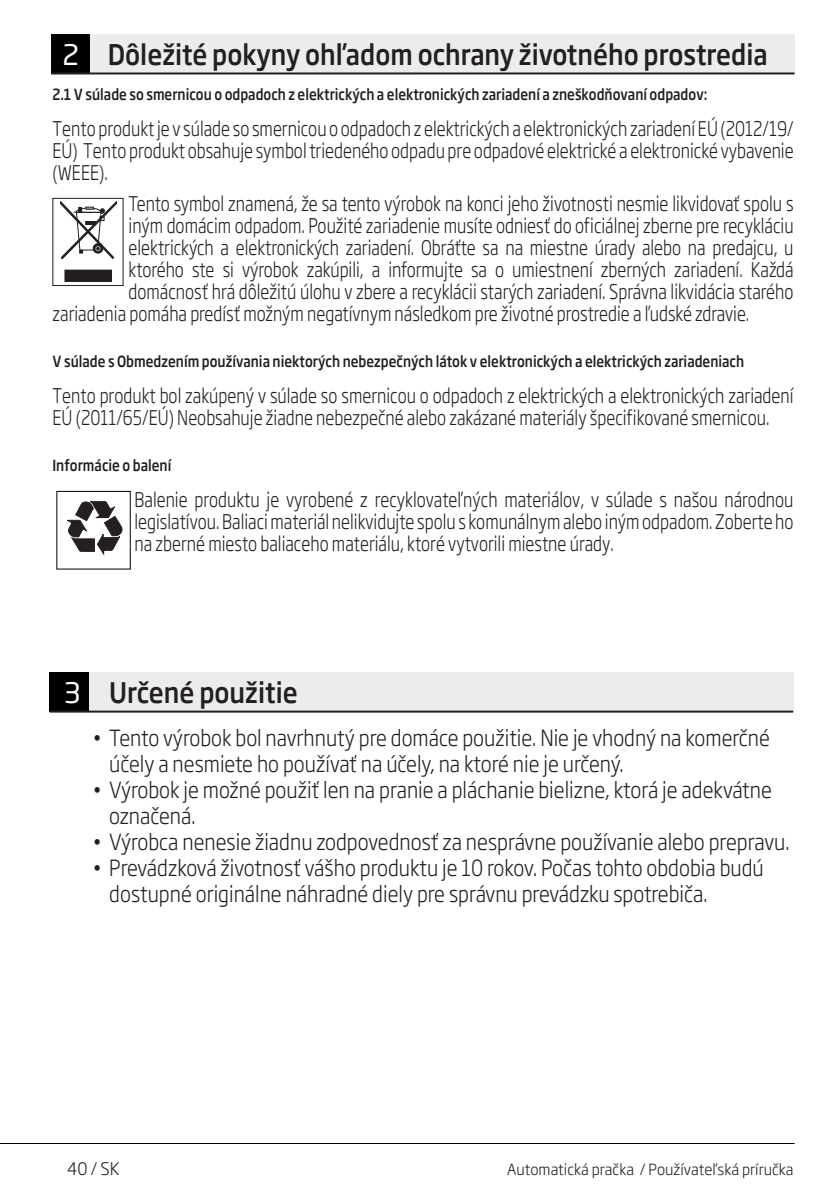
<style>
.page{position:relative;width:840px;height:1191px;background:#fff}
.page>*{position:absolute;margin:0;border:0;box-sizing:border-box;transform-origin:0 0}
.Unite_Baslik{font:500 28px "Soho Gothic Pro";color:#231f20;scale:.88 1}
.Girintili_Yazi{font:300 22px/26px "Soho Gothic Pro";color:#231f20;scale:.88 1}
.Duz_Metin{font:300 20px/22px "Soho Gothic Pro";color:#231f20;text-align:justify;scale:.8 1}
.t1{font:300 17.2px "Soho Gothic Pro";color:#231f20;scale:.95 1}
.Alt_Baslik_Icerik{font:500 15.2px "Soho Gothic Pro";color:#231f20;scale:.84 1}
.t2{font:300 15.2px "Soho Gothic Pro";color:#231f20;scale:.95 1}
.s1{font-weight:400;color:#fff}
</style>
<div class="page">
<hr style="left:0;top:1143px;width:794px;height:1px;background:#000">
<div style="left:51px;top:34px;width:39px;height:40px;background:#000"></div>
<div style="left:90px;top:34px;width:704px;height:40px;background:#ececee"></div>
<hr style="left:51px;top:72px;width:743px;height:2px;background:#231f20">
<div style="left:50px;top:672px;width:39px;height:40px;background:#000"></div>
<div style="left:89px;top:672px;width:703px;height:40px;background:#ececee"></div>
<hr style="left:50px;top:710px;width:742px;height:2px;background:#231f20">
<div style="left:65px;top:270px;width:46px;height:11px;background:#231f20"></div>
<svg style="left:60px;top:201px;width:57px;height:58px"></svg>
<div style="left:52px;top:198px;width:71px;height:88px;border:1px solid #231f20"></div>
<svg style="left:56px;top:490px;width:75px;height:66px"></svg>
<div style="left:56px;top:491px;width:75px;height:78px;border:1px solid #000"></div>
<p class="Unite_Baslik" style="left:62px;top:32px;width:802px"><span class="s1">2</span> Dôležité pokyny ohľadom ochrany životného prostredia</p>
<p class="Alt_Baslik_Icerik" style="left:52px;top:82px;width:780px">2.1 V súlade so smernicou o odpadoch z elektrických a elektronických zariadení a zneškodňovaní odpadov:</p>
<p class="Duz_Metin" style="left:52px;top:117px;width:927px">Tento produkt je v súlade so smernicou o odpadoch z elektrických a elektronických zariadení EÚ (2012/19/ EÚ) Tento produkt obsahuje symbol triedeného odpadu pre odpadové elektrické a elektronické vybavenie (WEEE).</p>
<p class="Duz_Metin" style="left:128px;top:191px;width:832px">Tento symbol znamená, že sa tento výrobok na konci jeho životnosti nesmie likvidovať spolu s</p>
<p class="Duz_Metin" style="left:128px;top:213px;width:832px">iným domácim odpadom. Použité zariadenie musíte odniesť do oficiálnej zberne pre recykláciu</p>
<p class="Duz_Metin" style="left:128px;top:235px;width:832px">elektrických a elektronických zariadení. Obráťte sa na miestne úrady alebo na predajcu, u</p>
<p class="Duz_Metin" style="left:128px;top:257px;width:832px">ktorého ste si výrobok zakúpili, a informujte sa o umiestnení zberných zariadení. Každá</p>
<p class="Duz_Metin" style="left:128px;top:279px;width:832px">domácnosť hrá dôležitú úlohu v zbere a recyklácii starých zariadení. Správna likvidácia starého</p>
<p class="Duz_Metin" style="left:52px;top:301px;width:872px">zariadenia pomáha predísť možným negatívnym následkom pre životné prostredie a ľudské zdravie.</p>
<p class="Alt_Baslik_Icerik" style="left:52px;top:349px;width:824px">V súlade s Obmedzením používania niektorých nebezpečných látok v elektronických a elektrických zariadeniach</p>
<p class="Duz_Metin" style="left:52px;top:383px;width:927px">Tento produkt bol zakúpený v súlade so smernicou o odpadoch z elektrických a elektronických zariadení<br>EÚ (2011/65/EÚ) Neobsahuje žiadne nebezpečné alebo zakázané materiály špecifikované smernicou.</p>
<p class="Alt_Baslik_Icerik" style="left:52px;top:453px;width:143px">Informácie o balení</p>
<p class="Duz_Metin" style="left:134px;top:487px;width:824px">Balenie produktu je vyrobené z recyklovateľných materiálov, v súlade s našou národnou legislatívou. Baliaci materiál nelikvidujte spolu s komunálnym alebo iným odpadom. Zoberte ho na zberné miesto baliaceho materiálu, ktoré vytvorili miestne úrady.</p>
<p class="Unite_Baslik" style="left:64px;top:670px;width:267px"><span class="s1">3</span> Určené použitie</p>
<p class="Girintili_Yazi" style="left:109px;top:723px;width:752px;text-indent:-17px">• Tento výrobok bol navrhnutý pre domáce použitie. Nie je vhodný na komerčné účely a nesmiete ho používať na účely, na ktoré nie je určený.</p>
<p class="Girintili_Yazi" style="left:109px;top:775px;width:754px;text-indent:-17px">• Výrobok je možné použiť len na pranie a pláchanie bielizne, ktorá je adekvátne označená.</p>
<p class="Girintili_Yazi" style="left:92px;top:827px;width:793px">• Výrobca nenesie žiadnu zodpovednosť za nesprávne používanie alebo prepravu.</p>
<p class="Girintili_Yazi" style="left:109px;top:853px;width:744px;text-indent:-17px">• Prevádzková životnosť vášho produktu je 10 rokov. Počas tohto obdobia budú dostupné originálne náhradné diely pre správnu prevádzku spotrebiča.</p>
<p class="t1" style="left:67px;top:1155px;width:57px">40 / SK</p>
<p class="t2" style="left:507px;top:1157px;width:303px">Automatická pračka / Používateľská príručka</p>
</div>
